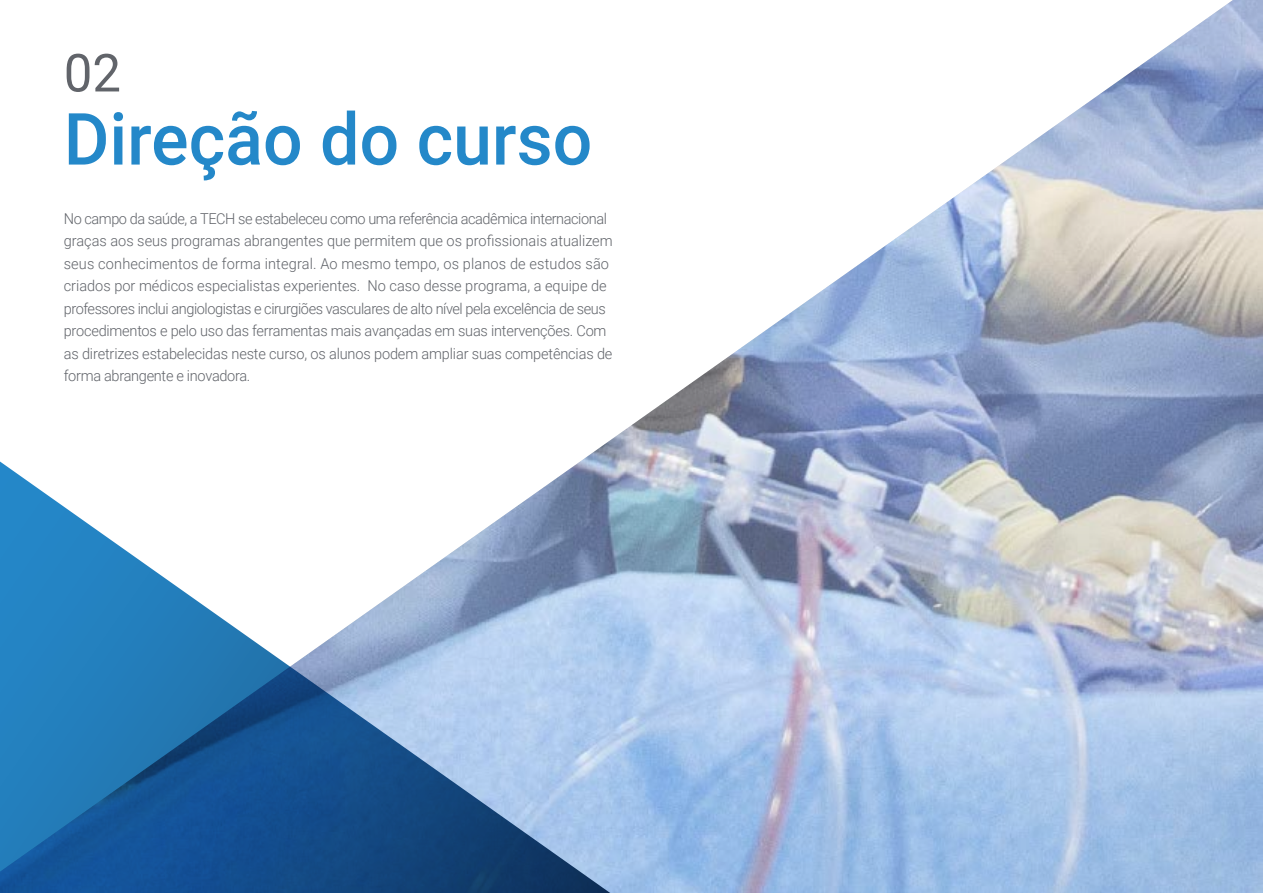
<style>
.page{position:relative;width:1263px;height:893px;background:#fff}
.page>*{position:absolute;margin:0;border:0;box-sizing:border-box;transform-origin:0 0}
.t1{font:500 72px "Roboto";color:#2488c9}
.t2{font:52.5px "Roboto";color:#61646a}
.t3{font:300 15px/22.5px "Roboto";letter-spacing:-.01em;color:#61646a}
</style>
<div class="page">
<img style="left:602px;top:0;width:661px;height:893px">
<svg style="left:0;top:446px;width:640px;height:447px"></svg>
<h2 class="t2" style="left:64px;top:36px;width:59px">02</h2>
<h1 class="t1" style="left:64px;top:89px;width:530px">Direção do curso</h1>
<p class="t3" style="left:64px;top:207px;width:550px">No campo da saúde, a TECH se estabeleceu como uma referência acadêmica internacional graças aos seus programas abrangentes que permitem que os profissionais atualizem seus conhecimentos de forma integral. Ao mesmo tempo, os planos de estudos são criados por médicos especialistas experientes. No caso desse programa, a equipe de professores inclui angiologistas e cirurgiões vasculares de alto nível pela excelência de seus procedimentos e pelo uso das ferramentas mais avançadas em suas intervenções. Com as diretrizes estabelecidas neste curso, os alunos podem ampliar suas competências de forma abrangente e inovadora.</p>
</div>
